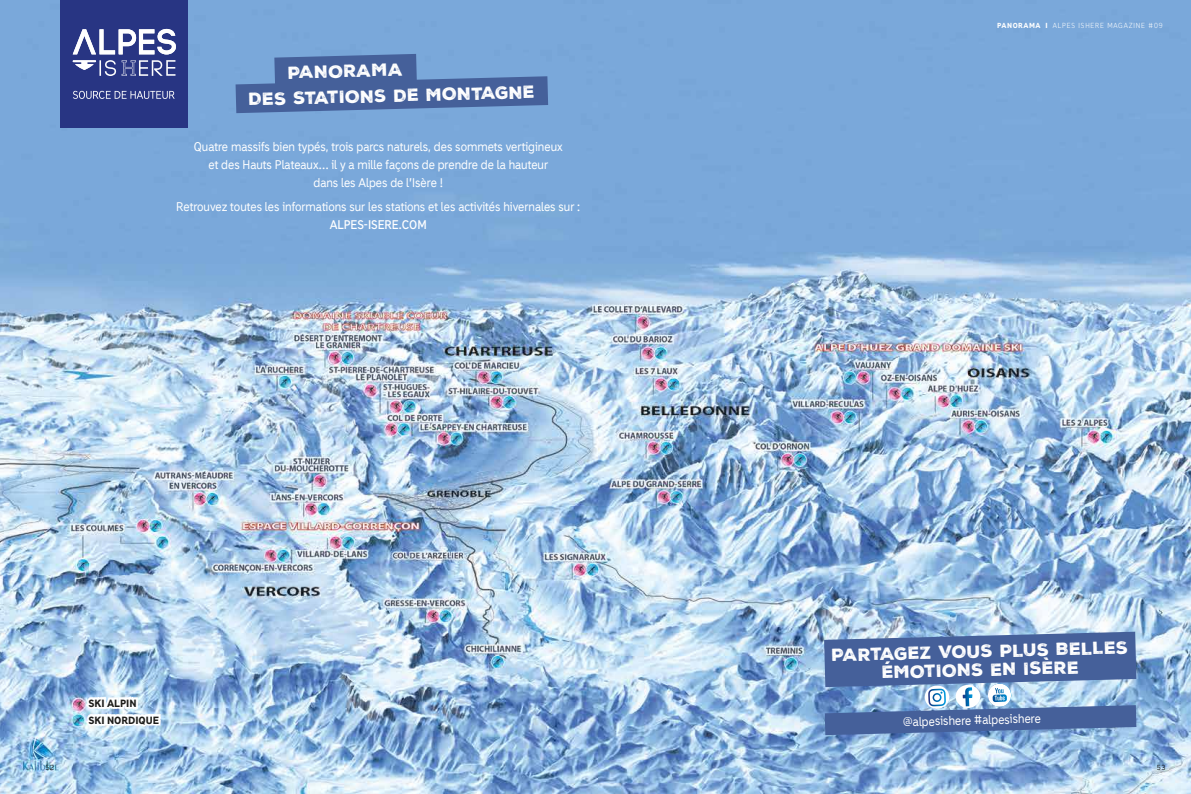
<style>
.page{position:relative;width:1191px;height:794px;background:#fff}
.page>*{position:absolute;margin:0;border:0;box-sizing:border-box;transform-origin:0 0}
.t1{font:17px/18.4px "Nexa Rust Sans Black 01";color:#fff;text-align:center}
.t2{font:12px/18px "Madras";color:#fff;text-align:center}
.t3{font:700 12px "Madras";color:#fff}
.t4{font:900 10px/16.9px "Madras";letter-spacing:-.005em;color:#1d1d1b}
.t5{font:300 7px "Madras";letter-spacing:.125em;color:#fff}
.t6{font:7px "Madras";color:#1d1d1b}
.s1{font-weight:900}
</style>
<div class="page">
<img style="left:0;top:0;width:1191px;height:794px">
<svg style="left:235px;top:54px;width:313px;height:59px;background:#5576ae"></svg>
<div style="left:60px;top:0;width:128px;height:128px;background:#283583"></div>
<svg style="left:73px;top:29px;width:103px;height:25px"></svg>
<svg style="left:73px;top:60px;width:43px;height:16px"></svg>
<svg style="left:122px;top:60px;width:53px;height:16px"></svg>
<svg style="left:73px;top:91px;width:102px;height:8px"></svg>
<svg style="left:83px;top:672px;width:80px;height:63px"></svg>
<svg style="left:824px;top:631px;width:312px;height:104px;background:#6481b3"></svg>
<h1 class="t1" style="left:288px;top:63px;width:117px;rotate:-1deg">PANORAMA</h1>
<h1 class="t1" style="left:249px;top:89px;width:288px;rotate:-1deg">DES STATIONS DE MONTAGNE</h1>
<p class="t2" style="left:194px;top:138px;width:370px">Quatre massifs bien typés, trois parcs naturels, des sommets vertigineux et des Hauts Plateaux… il y a mille façons de prendre de la hauteur<br>dans les Alpes de l’Isère !</p>
<p class="t2" style="left:176px;top:197px;width:405px">Retrouvez toutes les informations sur les stations et les activités hivernales sur :</p>
<p class="t3" style="left:330px;top:217px;width:98px">ALPES-ISERE.COM</p>
<p class="t4" style="left:89px;top:694px;width:72px">SKI ALPIN<br>SKI NORDIQUE</p>
<p class="t5" style="left:997px;top:22px;width:167px"><span class="s1">PANORAMA I</span> ALPES ISHERE MAGAZINE #09</p>
<h1 class="t1" style="left:831px;top:645px;width:298px;rotate:-1deg">PARTAGEZ VOUS PLUS BELLES<br>ÉMOTIONS EN ISÈRE</h1>
<p class="t2" style="left:903px;top:712px;width:139px;rotate:-1deg">@alpesishere #alpesishere</p>
<p class="t6" style="left:45px;top:763px;width:10px">52</p>
<p class="t6" style="left:1157px;top:763px;width:10px">53</p>
</div>
